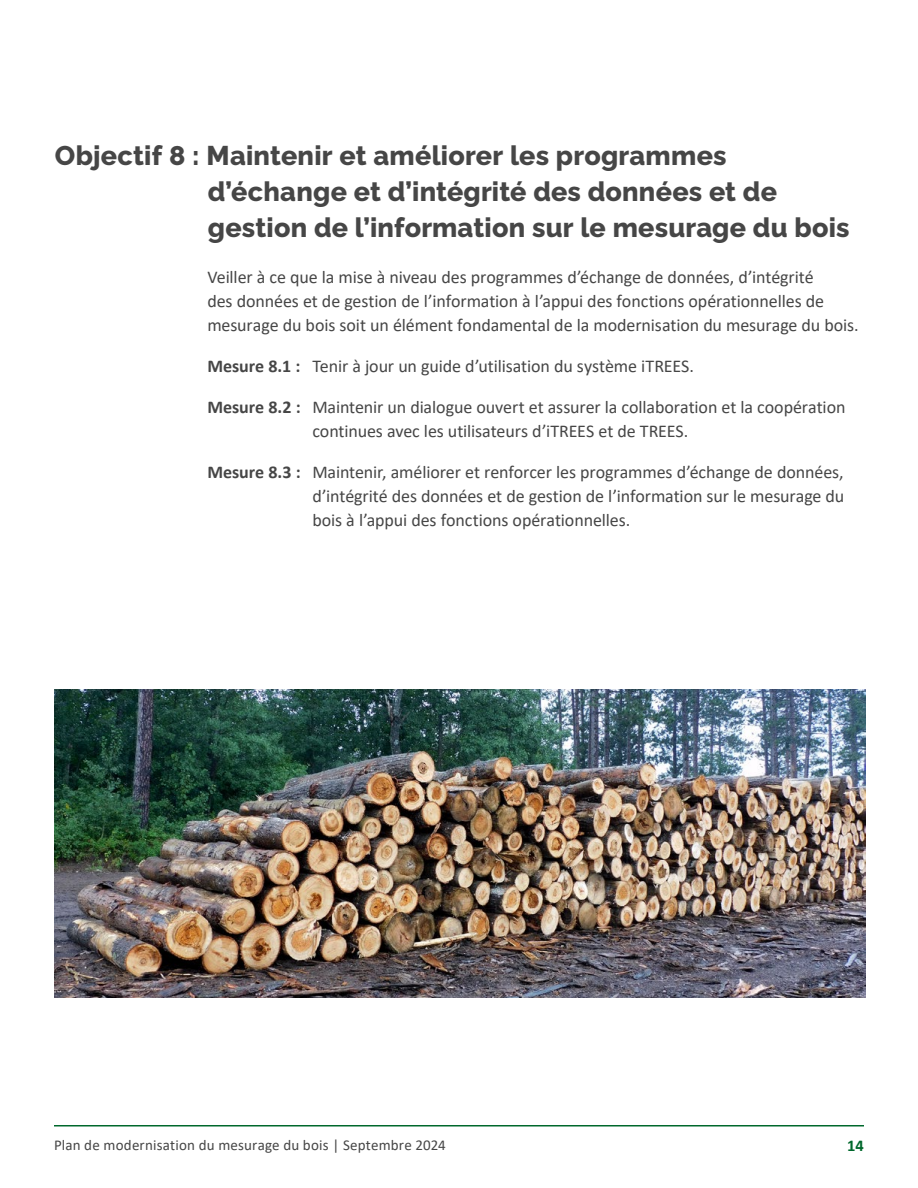
<style>
.page{position:relative;width:918px;height:1188px;background:#fff}
.page>*{position:absolute;margin:0;border:0;box-sizing:border-box;transform-origin:0 0}
.t1{font:800 27px/36px "Raleway";letter-spacing:.01em;color:#464646}
.Paragraph{font:18px/24px "Calibri";letter-spacing:-.005em;color:#464646}
.t2{font:700 16.5px "Calibri";color:#00682c}
.t3{font:15px "Calibri";letter-spacing:.01em;color:#464646}
.s1{font-weight:700}
</style>
<div class="page">
<hr style="left:54px;top:1125px;width:810px;height:1px;background:#00682c">
<img style="left:55px;top:690px;width:811px;height:307px">
<h3 class="t1" style="left:208px;top:135px;width:643px;text-indent:-153px">Objectif 8 : Maintenir et améliorer les programmes d’échange et d’intégrité des données et de gestion de l’information sur le mesurage du bois</h3>
<p class="Paragraph" style="left:207px;top:265px;width:653px">Veiller à ce que la mise à niveau des programmes d’échange de données, d’intégrité<br>des données et de gestion de l’information à l’appui des fonctions opérationnelles de mesurage du bois soit un élément fondamental de la modernisation du mesurage du bois.</p>
<p class="Paragraph" style="left:207px;top:354px;width:488px"><span class="s1">Mesure 8.1 :</span> Tenir à jour un guide d’utilisation du système iTREES.</p>
<p class="Paragraph" style="left:312px;top:394px;width:535px;text-indent:-105px"><span class="s1">Mesure 8.2 :</span> Maintenir un dialogue ouvert et assurer la collaboration et la coopération continues avec les utilisateurs d’iTREES et de TREES.</p>
<p class="Paragraph" style="left:312px;top:459px;width:534px;text-align:justify;text-indent:-105px"><span class="s1">Mesure 8.3 :</span> Maintenir, améliorer et renforcer les programmes d’échange de données, d’intégrité des données et de gestion de l’information sur le mesurage du bois à l’appui des fonctions opérationnelles.</p>
<p class="t3" style="left:54px;top:1135px;width:393px">Plan de modernisation du mesurage du bois | Septembre 2024</p>
<p class="t2" style="left:847px;top:1134px;width:18px">14</p>
</div>
